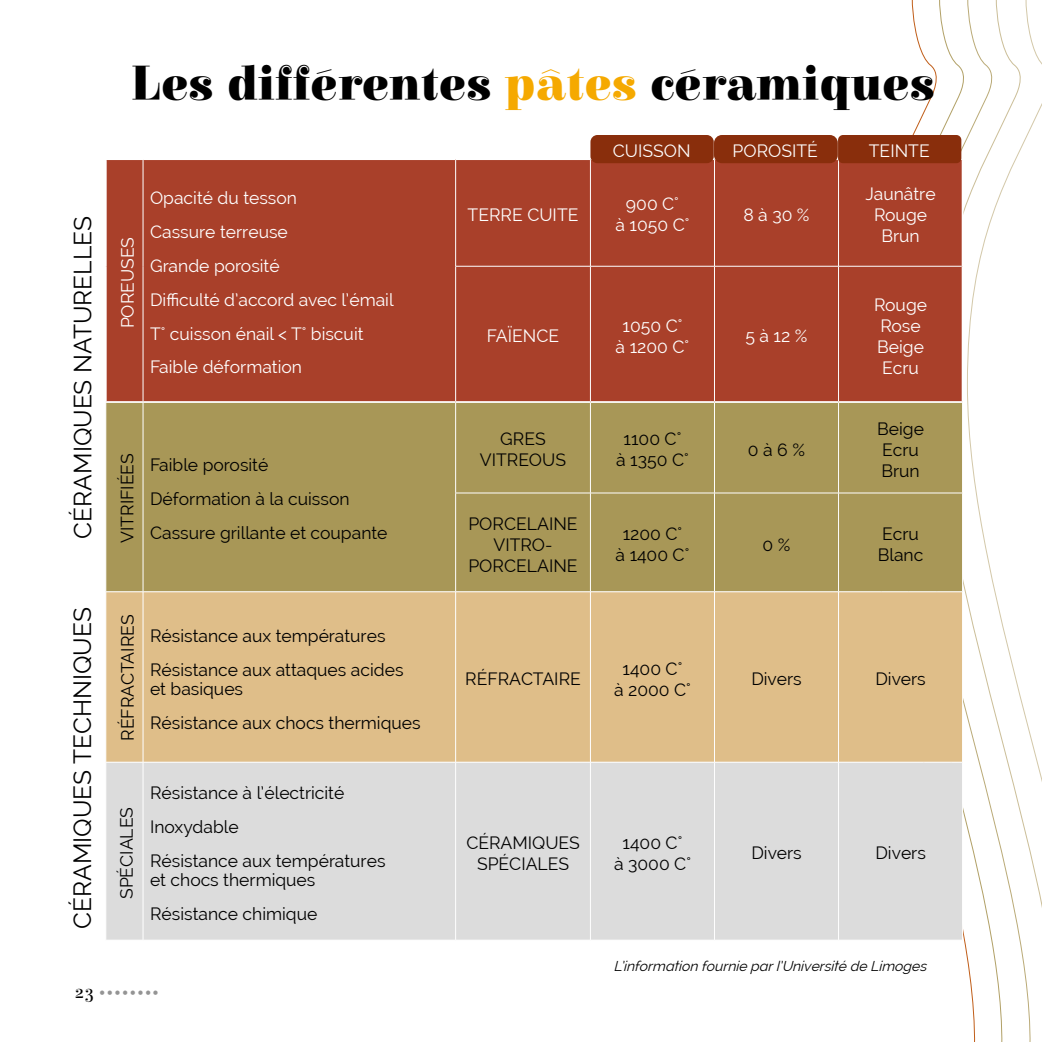
<style>
.page{position:relative;width:1042px;height:1042px;background:#fff}
.page>*{position:absolute;margin:0;border:0;box-sizing:border-box;transform-origin:0 0}
.t1{font:900 49px "Elsie";letter-spacing:.01em;color:#000}
.t2{font:24.5px "Raleway";color:#000}
.t3{font:17.5px/21px "Raleway";color:#000}
.t4{font:17.5px/21px "Raleway";color:#fff;text-align:center}
.t5{font:italic 14px "Raleway";color:#000}
.t6{font:14px "Elsie";color:#949494}
.s1{color:#f5a900}
.s2{font-size:19.25px;color:#000}
</style>
<div class="page">
<svg style="left:939px;top:0;width:28px;height:959px"></svg>
<svg style="left:967px;top:0;width:75px;height:1042px"></svg>
<div style="left:107px;top:160px;width:854px;height:241px;background:#a9402a"></div>
<div style="left:106px;top:403px;width:856px;height:188px;background:#a89757"></div>
<div style="left:106px;top:592px;width:856px;height:170px;background:#dfbe89"></div>
<div style="left:106px;top:763px;width:856px;height:177px;background:#dcdcdc"></div>
<hr style="left:143px;top:160px;width:1px;height:106px;background:#fff">
<hr style="left:143px;top:266px;width:1px;height:135px;background:#fff">
<hr style="left:838px;top:158px;width:125px;height:2px;background:#fff">
<hr style="left:961px;top:160px;width:2px;height:106px;background:#fff">
<hr style="left:455px;top:160px;width:1px;height:106px;background:#fff">
<hr style="left:590px;top:160px;width:1px;height:106px;background:#fff">
<hr style="left:714px;top:160px;width:1px;height:106px;background:#fff">
<hr style="left:838px;top:160px;width:1px;height:106px;background:#fff">
<hr style="left:455px;top:266px;width:135px;height:1px;background:#fff">
<hr style="left:455px;top:266px;width:1px;height:135px;background:#fff">
<hr style="left:590px;top:266px;width:124px;height:1px;background:#fff">
<hr style="left:590px;top:266px;width:1px;height:135px;background:#fff">
<hr style="left:714px;top:266px;width:124px;height:1px;background:#fff">
<hr style="left:714px;top:266px;width:1px;height:135px;background:#fff">
<hr style="left:838px;top:266px;width:123px;height:1px;background:#fff">
<hr style="left:838px;top:266px;width:1px;height:135px;background:#fff">
<hr style="left:961px;top:266px;width:2px;height:135px;background:#fff">
<hr style="left:143px;top:403px;width:1px;height:90px;background:#fff">
<hr style="left:143px;top:493px;width:1px;height:98px;background:#fff">
<hr style="left:838px;top:401px;width:125px;height:2px;background:#fff">
<hr style="left:455px;top:403px;width:1px;height:90px;background:#fff">
<hr style="left:590px;top:403px;width:1px;height:90px;background:#fff">
<hr style="left:714px;top:403px;width:1px;height:90px;background:#fff">
<hr style="left:838px;top:403px;width:1px;height:90px;background:#fff">
<hr style="left:962px;top:403px;width:1px;height:90px;background:#fff">
<hr style="left:455px;top:493px;width:135px;height:1px;background:#fff">
<hr style="left:455px;top:493px;width:1px;height:98px;background:#fff">
<hr style="left:590px;top:493px;width:124px;height:1px;background:#fff">
<hr style="left:590px;top:493px;width:1px;height:98px;background:#fff">
<hr style="left:714px;top:493px;width:124px;height:1px;background:#fff">
<hr style="left:714px;top:493px;width:1px;height:98px;background:#fff">
<hr style="left:838px;top:493px;width:125px;height:1px;background:#fff">
<hr style="left:838px;top:493px;width:1px;height:98px;background:#fff">
<hr style="left:962px;top:493px;width:1px;height:98px;background:#fff">
<hr style="left:143px;top:592px;width:1px;height:170px;background:#fff">
<hr style="left:455px;top:592px;width:1px;height:170px;background:#fff">
<hr style="left:590px;top:592px;width:1px;height:170px;background:#fff">
<hr style="left:714px;top:592px;width:1px;height:170px;background:#fff">
<hr style="left:838px;top:591px;width:125px;height:1px;background:#fff">
<hr style="left:838px;top:592px;width:1px;height:170px;background:#fff">
<hr style="left:962px;top:592px;width:1px;height:170px;background:#fff">
<hr style="left:143px;top:762px;width:1px;height:178px;background:#fff">
<hr style="left:455px;top:762px;width:1px;height:178px;background:#fff">
<hr style="left:590px;top:762px;width:1px;height:178px;background:#fff">
<hr style="left:714px;top:762px;width:1px;height:178px;background:#fff">
<hr style="left:838px;top:762px;width:125px;height:1px;background:#fff">
<hr style="left:838px;top:762px;width:1px;height:178px;background:#fff">
<hr style="left:962px;top:762px;width:1px;height:178px;background:#fff">
<hr style="left:838px;top:940px;width:125px;height:1px;background:#fff">
<div style="left:590px;top:135px;width:124px;height:28px;background:#892e0c;border-radius:7px"></div>
<div style="left:714px;top:135px;width:124px;height:28px;background:#892e0c;border-radius:8px"></div>
<div style="left:838px;top:135px;width:123px;height:28px;background:#892e0c;border-radius:5px"></div>
<h1 class="t1" style="left:131px;top:57px;width:805px">Les différentes <span class="s1">pâtes</span> céramiques</h1>
<h2 class="t2" style="left:69px;top:538px;width:324px;rotate:-90deg">CÉRAMIQUES NATURELLES</h2>
<p class="t4" style="left:117px;top:328px;width:93px;rotate:-90deg">POREUSES</p>
<p class="t4" style="left:150px;top:181px;width:245px;line-height:33.8px;text-align:left">Opacité du tesson<br>Cassure terreuse<br>Grande porosité<br>Difficulté d’accord avec l’émail<br>T° cuisson énail &lt; T° biscuit<br>Faible déformation</p>
<p class="t3" style="left:117px;top:543px;width:91px;rotate:-90deg">VITRIFIÉES</p>
<p class="t3" style="left:150px;top:448px;width:239px;line-height:33.8px">Faible porosité<br>Déformation à la cuisson<br>Cassure grillante et coupante</p>
<h2 class="t2" style="left:68px;top:929px;width:323px;rotate:-90deg">CÉRAMIQUES TECHNIQUES</h2>
<p class="t3" style="left:117px;top:741px;width:128px;rotate:-90deg">RÉFRACTAIRES</p>
<p class="t3" style="left:150px;top:619px;width:255px;line-height:33.8px">Résistance aux températures<br>Résistance aux attaques acides</p>
<p class="t3" style="left:150px;top:672px;width:272px;line-height:33.8px">et basiques<br>Résistance aux chocs thermiques</p>
<p class="t3" style="left:116px;top:899px;width:94px;rotate:-90deg">SPÉCIALES</p>
<p class="t3" style="left:150px;top:776px;width:237px;line-height:33.8px">Résistance à l’électricité<br>Inoxydable<br>Résistance aux températures</p>
<p class="t3" style="left:150px;top:863px;width:169px;line-height:33.8px">et chocs thermiques<br>Résistance chimique</p>
<p class="t6" style="left:74px;top:986px;width:87px"><span class="s2">23</span> ••••••••</p>
<p class="t4" style="left:613px;top:141px;width:79px">CUISSON</p>
<p class="t4" style="left:732px;top:141px;width:87px">POROSITÉ</p>
<p class="t4" style="left:869px;top:141px;width:62px">TEINTE</p>
<p class="t4" style="left:467px;top:204px;width:112px">TERRE CUITE</p>
<p class="t4" style="left:615px;top:194px;width:75px">900 C°<br>à 1050 C°</p>
<p class="t4" style="left:743px;top:204px;width:68px">8 à 30 %</p>
<p class="t4" style="left:487px;top:326px;width:74px">FAÏENCE</p>
<p class="t4" style="left:615px;top:315px;width:75px">1050 C° à 1200 C°</p>
<p class="t4" style="left:745px;top:326px;width:64px">5 à 12 %</p>
<p class="t3" style="left:480px;top:428px;width:88px;text-align:center">GRES<br>VITREOUS</p>
<p class="t3" style="left:616px;top:428px;width:74px;text-align:center">1100 C°<br>à 1350 C°</p>
<p class="t3" style="left:748px;top:439px;width:59px">0 à 6 %</p>
<p class="t4" style="left:865px;top:183px;width:72px">Jaunâtre<br>Rouge<br>Brun</p>
<p class="t4" style="left:874px;top:294px;width:55px;text-align:left">Rouge<br>Rose<br>Beige<br>Ecru</p>
<p class="t3" style="left:877px;top:418px;width:48px">Beige<br>Ecru<br>Brun</p>
<p class="t3" style="left:468px;top:513px;width:111px;text-align:center">PORCELAINE<br>VITRO-<br>PORCELAINE</p>
<p class="t3" style="left:615px;top:523px;width:75px;text-align:center">1200 C°<br>à 1400 C°</p>
<p class="t3" style="left:762px;top:534px;width:29px">0 %</p>
<p class="t3" style="left:878px;top:523px;width:47px">Ecru<br>Blanc</p>
<p class="t3" style="left:465px;top:668px;width:117px">RÉFRACTAIRE</p>
<p class="t3" style="left:614px;top:658px;width:78px;text-align:center">1400 C°<br>à 2000 C°</p>
<p class="t3" style="left:751px;top:668px;width:52px">Divers</p>
<p class="t3" style="left:875px;top:668px;width:52px">Divers</p>
<p class="t3" style="left:466px;top:832px;width:115px;text-align:center">CÉRAMIQUES<br>SPÉCIALES</p>
<p class="t3" style="left:614px;top:832px;width:78px;text-align:center">1400 C°<br>à 3000 C°</p>
<p class="t3" style="left:751px;top:843px;width:52px">Divers</p>
<p class="t3" style="left:875px;top:843px;width:52px">Divers</p>
<p class="t5" style="left:613px;top:958px;width:318px">L’information fournie parl’Université de Limoges</p>
</div>
